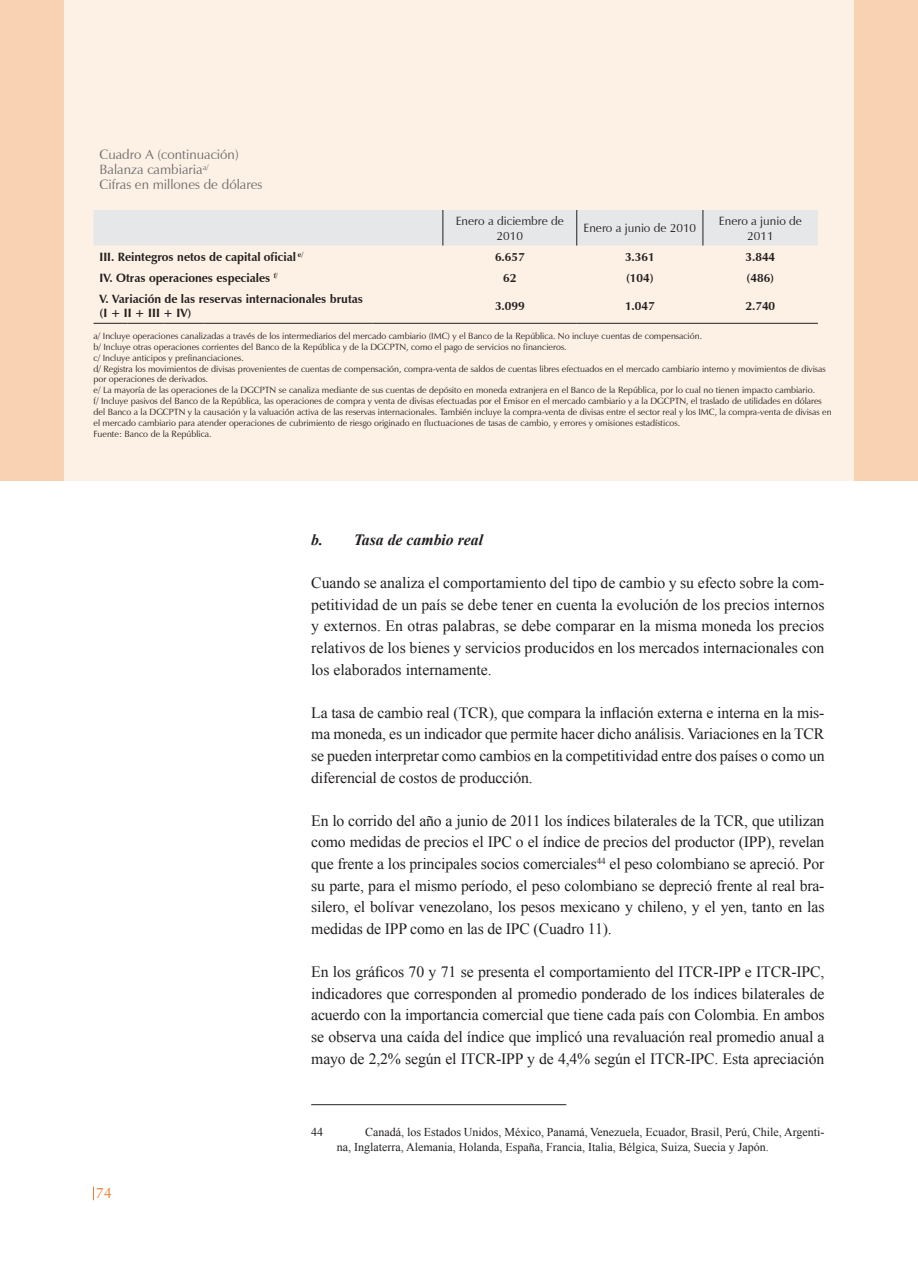
<style>
.page{position:relative;width:918px;height:1276px;background:#fff}
.page>*{position:absolute;margin:0;border:0;box-sizing:border-box;transform-origin:0 0}
.corrido1{font:15.75px/21.6px "Times New Roman";letter-spacing:-.01em;color:#231f20;text-align:justify}
.corrido1-2{font:italic 700 15.75px "Times New Roman";color:#231f20}
.t1{font:15px "Zapf Humanist 601 BT";color:#e97d30}
.cuadro_-_titulo{font:13.5px "Zapf Humanist 601 BT";color:#6c6d70}
.cuadro{font:700 12px "Zapf Humanist 601 BT";color:#231f20}
.pie_de_página{font:12px/14.4px "Times New Roman";color:#231f20}
.cuadro_subtitulos{font:12px/14.4px "Zapf Humanist 601 BT";color:#231f20;text-align:center}
.gráfico_-_pie{font:9px/10.8px "Zapf Humanist 601 BT";color:#231f20}
</style>
<div class="page">
<svg style="left:93px;top:1186px;width:1px;height:14px"></svg>
<div style="left:63px;top:0;width:791px;height:480px;background:#fdf0e4"></div>
<div style="left:0;top:0;width:63px;height:480px;background:#f9d2b4"></div>
<div style="left:854px;top:0;width:64px;height:480px;background:#f9d2b4"></div>
<hr style="left:311px;top:1104px;width:255px;height:1px;background:#231f20">
<div style="left:94px;top:210px;width:724px;height:35px;background:#e6e7e9"></div>
<hr style="left:443px;top:210px;width:1px;height:35px;background:#231f20">
<hr style="left:576px;top:210px;width:1px;height:35px;background:#231f20">
<hr style="left:703px;top:210px;width:1px;height:35px;background:#231f20">
<hr style="left:94px;top:323px;width:33px;height:1px;background:#231f20">
<hr style="left:127px;top:323px;width:37px;height:1px;background:#231f20">
<hr style="left:164px;top:323px;width:40px;height:1px;background:#231f20">
<hr style="left:204px;top:323px;width:84px;height:1px;background:#231f20">
<hr style="left:288px;top:323px;width:84px;height:1px;background:#231f20">
<hr style="left:372px;top:323px;width:71px;height:1px;background:#231f20">
<hr style="left:443px;top:323px;width:134px;height:1px;background:#231f20">
<hr style="left:577px;top:323px;width:126px;height:1px;background:#231f20">
<hr style="left:703px;top:323px;width:115px;height:1px;background:#231f20">
<p class="cuadro_-_titulo" style="left:100px;top:146px;width:141px">Cuadro A (continuación)</p>
<p class="cuadro_-_titulo" style="left:100px;top:161px;width:111px">Balanza cambiaria<sup>a/</sup></p>
<p class="cuadro_-_titulo" style="left:100px;top:176px;width:164px">Cifras en millones de dólares</p>
<p class="cuadro_subtitulos" style="left:456px;top:214px;width:110px">Enero a diciembre de<br>2010</p>
<p class="cuadro_subtitulos" style="left:583px;top:221px;width:114px">Enero a junio de 2010</p>
<p class="cuadro_subtitulos" style="left:719px;top:214px;width:85px">Enero a junio de<br>2011</p>
<p class="cuadro" style="left:100px;top:249px;width:205px">III. Reintegros netos de capital oficial <sup>e/</sup></p>
<p class="cuadro" style="left:495px;top:249px;width:31px">6.657</p>
<p class="cuadro" style="left:625px;top:249px;width:31px">3.361</p>
<p class="cuadro" style="left:746px;top:249px;width:31px">3.844</p>
<p class="cuadro" style="left:100px;top:270px;width:180px">IV. Otras operaciones especiales <sup>f/</sup></p>
<p class="cuadro" style="left:503px;top:270px;width:15px">62</p>
<p class="cuadro" style="left:626px;top:270px;width:29px">(104)</p>
<p class="cuadro" style="left:747px;top:270px;width:29px">(486)</p>
<p class="cuadro" style="left:100px;top:291px;width:265px">V. Variación de las reservas internacionales brutas</p>
<p class="cuadro" style="left:100px;top:306px;width:93px">(I + II + III + IV)</p>
<p class="cuadro" style="left:495px;top:298px;width:31px">3.099</p>
<p class="cuadro" style="left:625px;top:298px;width:31px">1.047</p>
<p class="cuadro" style="left:746px;top:298px;width:31px">2.740</p>
<p class="gráfico_-_pie" style="left:94px;top:331px;width:610px">a/ Incluye operaciones canalizadas a través de los intermediarios del mercado cambiario (IMC) y el Banco de la República. No incluye cuentas de compensación.</p>
<p class="gráfico_-_pie" style="left:94px;top:341px;width:475px">b/ Incluye otras operaciones corrientes del Banco de la República y de la DGCPTN, como el pago de servicios no financieros.</p>
<p class="gráfico_-_pie" style="left:94px;top:352px;width:152px">c/ Incluye anticipos y prefinanciaciones.</p>
<p class="gráfico_-_pie" style="left:94px;top:363px;width:734px">d/ Registra los movimientos de divisas provenientes de cuentas de compensación, compra-venta de saldos de cuentas libres efectuados en el mercado cambiario interno y movimientos de divisas por operaciones de derivados.</p>
<p class="gráfico_-_pie" style="left:94px;top:385px;width:723px">e/ La mayoría de las operaciones de la DGCPTN se canaliza mediante de sus cuentas de depósito en moneda extranjera en el Banco de la República, por lo cual no tienen impacto cambiario.</p>
<p class="gráfico_-_pie" style="left:94px;top:395px;width:740px">f/ Incluye pasivos del Banco de la República, las operaciones de compra y venta de divisas efectuadas por el Emisor en el mercado cambiario y a la DGCPTN, el traslado de utilidades en dólares del Banco a la DGCPTN y la causación y la valuación activa de las reservas internacionales. También incluye la compra-venta de divisas entre el sector real y los IMC, la compra-venta de divisas en el mercado cambiario para atender operaciones de cubrimiento de riesgo originado en fluctuaciones de tasas de cambio, y errores y omisiones estadísticos.</p>
<p class="gráfico_-_pie" style="left:94px;top:428px;width:120px">Fuente: Banco de la República.</p>
<p class="corrido1-2" style="left:311px;top:529px;width:173px">b. Tasa de cambio real</p>
<p class="corrido1" style="left:311px;top:572px;width:515px">Cuando se analiza el comportamiento del tipo de cambio y su efecto sobre la com&shy;petitividad de un país se debe tener en cuenta la evolución de los precios internos y externos. En otras palabras, se debe comparar en la misma moneda los precios relativos de los bienes y servicios producidos en los mercados internacionales con los elaborados internamente.</p>
<p class="corrido1" style="left:311px;top:701px;width:515px">La tasa de cambio real (TCR), que compara la inflación externa e interna en la mis&shy;ma moneda, es un indicador que permite hacer dicho análisis. Variaciones en la TCR se pueden interpretar como cambios en la competitividad entre dos países o como un diferencial de costos de producción.</p>
<p class="corrido1" style="left:311px;top:809px;width:515px">En lo corrido del año a junio de 2011 los índices bilaterales de la TCR, que utilizan como medidas de precios el IPC o el índice de precios del productor (IPP), revelan que frente a los principales socios comerciales<sup>44</sup> el peso colombiano se apreció. Por su parte, para el mismo período, el peso colombiano se depreció frente al real bra&shy;silero, el bolívar venezolano, los pesos mexicano y chileno, y el yen, tanto en las medidas de IPP como en las de IPC (Cuadro 11).</p>
<p class="corrido1" style="left:311px;top:960px;width:515px">En los gráficos 70 y 71 se presenta el comportamiento del ITCR-IPP e ITCR-IPC, indicadores que corresponden al promedio ponderado de los índices bilaterales de acuerdo con la importancia comercial que tiene cada país con Colombia. En ambos se observa una caída del índice que implicó una revaluación real promedio anual a mayo de 2,2% según el ITCR-IPP y de 4,4% según el ITCR-IPC. Esta apreciación</p>
<p class="t1" style="left:96px;top:1184px;width:18px">74</p>
<p class="pie_de_página" style="left:311px;top:1124px;width:13px">44</p>
<p class="pie_de_página" style="left:337px;top:1124px;width:489px;text-indent:28px">Canadá, los Estados Unidos, México, Panamá, Venezuela, Ecuador, Brasil, Perú, Chile, Argenti&shy;na, Inglaterra, Alemania, Holanda, España, Francia, Italia, Bélgica, Suiza, Suecia y Japón.</p>
</div>
